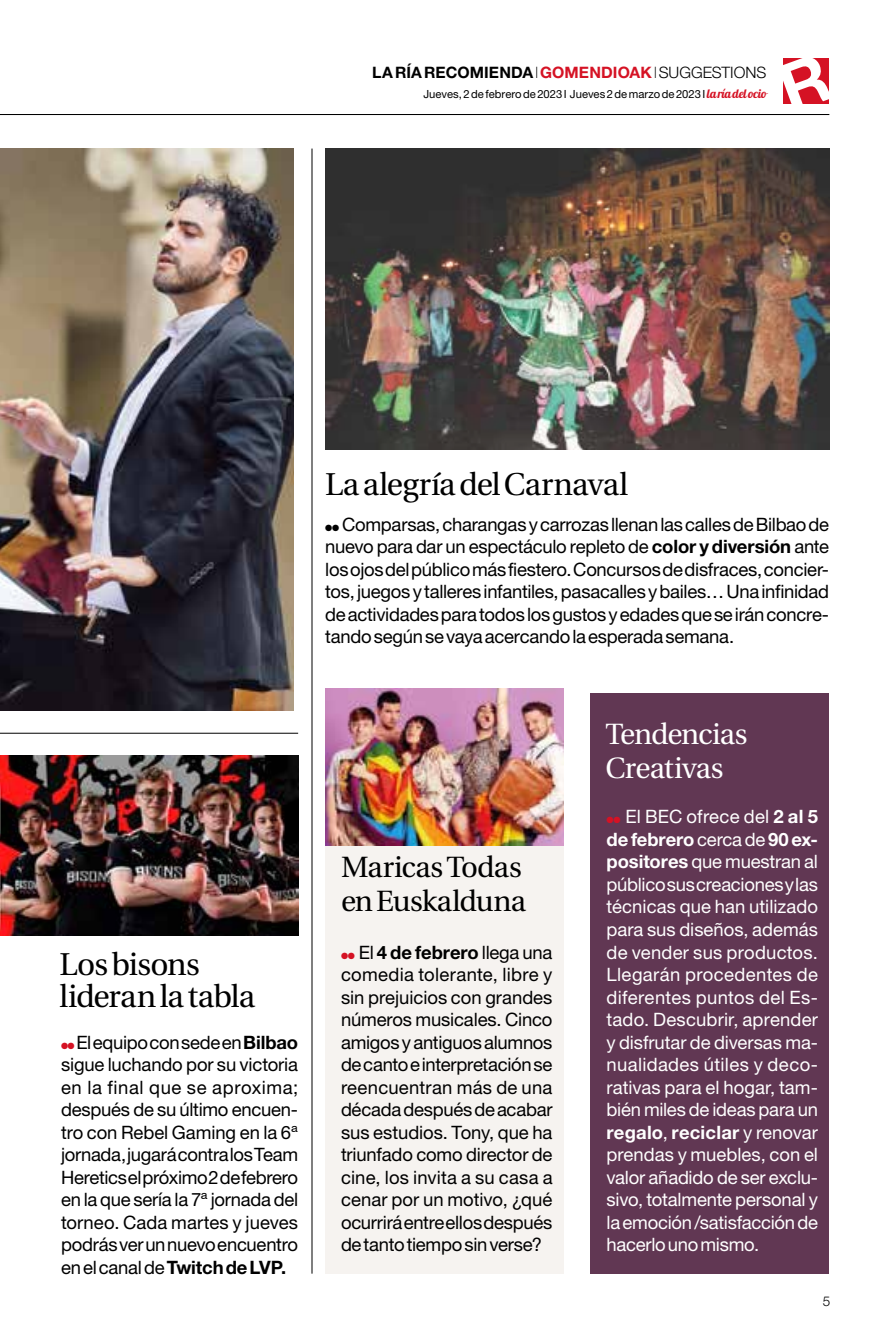
<style>
.page{position:relative;width:893px;height:1340px;background:#fff}
.page>*{position:absolute;margin:0;border:0;box-sizing:border-box;transform-origin:0 0}
.t1{font:31.5px/31.5px "Utopia";letter-spacing:-.025em;color:#000}
.t2{font:29.25px/33.8px "Utopia";letter-spacing:-.025em;color:#000}
.t3{font:29.25px/33.8px "Utopia";letter-spacing:-.03em;color:#fff}
.t4{font:18.45px/22.5px "Helvetica Neue LT Std";letter-spacing:-.015em;color:#000;text-align:justify}
.t5{font:18.45px/22.5px "Helvetica Neue LT Std";letter-spacing:-.015em;color:#fff;text-align:justify}
.t6{font:700 15.75px "Helvetica Neue LT Std";letter-spacing:.005em;color:#000}
.t7{font:300 13.5px "Helvetica Neue LT Std";color:#000}
.t8{font:11.25px "Helvetica Neue LT Std";letter-spacing:.005em;color:#000}
.s1{font-weight:100}
.s2{color:#d51224}
.s3{font-weight:300}
.s4{font-family:"Lobster 1.4";font-size:12.38px;color:#d51224}
.s5{font-weight:700}
</style>
<div class="page">
<hr style="left:0;top:114px;width:829px;height:1px;background:#000">
<hr style="left:0;top:733px;width:298px;height:1px;background:#000">
<div style="left:325px;top:693px;width:239px;height:580px;background:#f6f3f0"></div>
<div style="left:591px;top:693px;width:238px;height:580px;background:#613753"></div>
<hr style="left:312px;top:148px;width:1px;height:1125px;background:#000">
<img style="left:0;top:755px;width:298px;height:181px">
<img style="left:0;top:148px;width:293px;height:563px">
<img style="left:325px;top:148px;width:504px;height:302px">
<img style="left:325px;top:688px;width:239px;height:158px">
<div style="left:783px;top:58px;width:46px;height:46px;background:#d51224"></div>
<p class="t6" style="left:372px;top:62px;width:396px">LA RÍA RECOMIENDA <span class="s1">I</span><span class="s2">GOMENDIOAK</span><span class="s1">I</span><span class="s3">SUGGESTIONS</span></p>
<p class="t8" style="left:423px;top:87px;width:345px">Jueves, 2 de febrero de 2023 I Jueves 2 de marzo de 2023 I <span class="s4">la ría del ocio</span></p>
<h1 class="t1" style="left:325px;top:469px;width:305px">La alegría del Carnaval</h1>
<p class="t4" style="left:325px;top:512px;width:505px">●● Comparsas, charangas y carrozas llenan las calles de Bilbao de nuevo para dar un espectáculo repleto de <span class="s5">color y diversión</span> ante los ojos del público más fiestero. Concursos de disfraces, concier&shy;tos, juegos y talleres infantiles, pasacalles y bailes… Una infinidad de actividades para todos los gustos y edades que se irán concre&shy;tando según se vaya acercando la esperada semana.</p>
<h1 class="t1" style="left:60px;top:949px;width:197px">Los bisons lideran la tabla</h1>
<p class="t4" style="left:61px;top:1030px;width:239px"><span class="s2">●●</span> El equipo con sede en <span class="s5">Bilbao </span>sigue luchando por su victoria en la final que se aproxima; después de su último encuen&shy;tro con Rebel Gaming en la 6ª jornada, jugará contra los Team Heretics el próximo 2 de febrero en la que sería la 7ª jornada del torneo. Cada martes y jueves podrás ver un nuevo encuentro en el canal de <span class="s5">Twitch de LVP.</span></p>
<h2 class="t2" style="left:341px;top:851px;width:186px">Maricas Todas en Euskalduna</h2>
<p class="t4" style="left:341px;top:940px;width:213px"><span class="s2">●●</span> El <span class="s5">4 de febrero</span> llega una comedia tolerante, libre y sin prejuicios con grandes números musicales. Cinco amigos y antiguos alumnos de canto e interpretación se reencuentran más de una década después de acabar sus estudios. Tony, que ha triunfado como director de cine, los invita a su casa a cenar por un motivo, ¿qué ocurrirá entre ellos después de tanto tiempo sin verse?</p>
<h2 class="t3" style="left:606px;top:717px;width:144px">Tendencias<br>Creativas</h2>
<p class="t5" style="left:606px;top:805px;width:213px"><span class="s2">●●</span> El BEC ofrece del <span class="s5">2 al 5 de febrero</span> cerca de <span class="s5">90 ex&shy;positores</span> que muestran al público sus creaciones y las técnicas que han utilizado para sus diseños, además de vender sus productos.<br>Llegarán procedentes de diferentes puntos del Es&shy;tado. Descubrir, aprender y disfrutar de diversas ma&shy;nualidades útiles y deco&shy;rativas para el hogar, tam&shy;bién miles de ideas para un <span class="s5">regalo</span>, <span class="s5">reciclar</span> y renovar prendas y muebles, con el valor añadido de ser exclu&shy;sivo, totalmente personal y la emoción /satisfacción de hacerlo uno mismo.</p>
<p class="t7" style="left:823px;top:1292px;width:9px">5</p>
</div>
